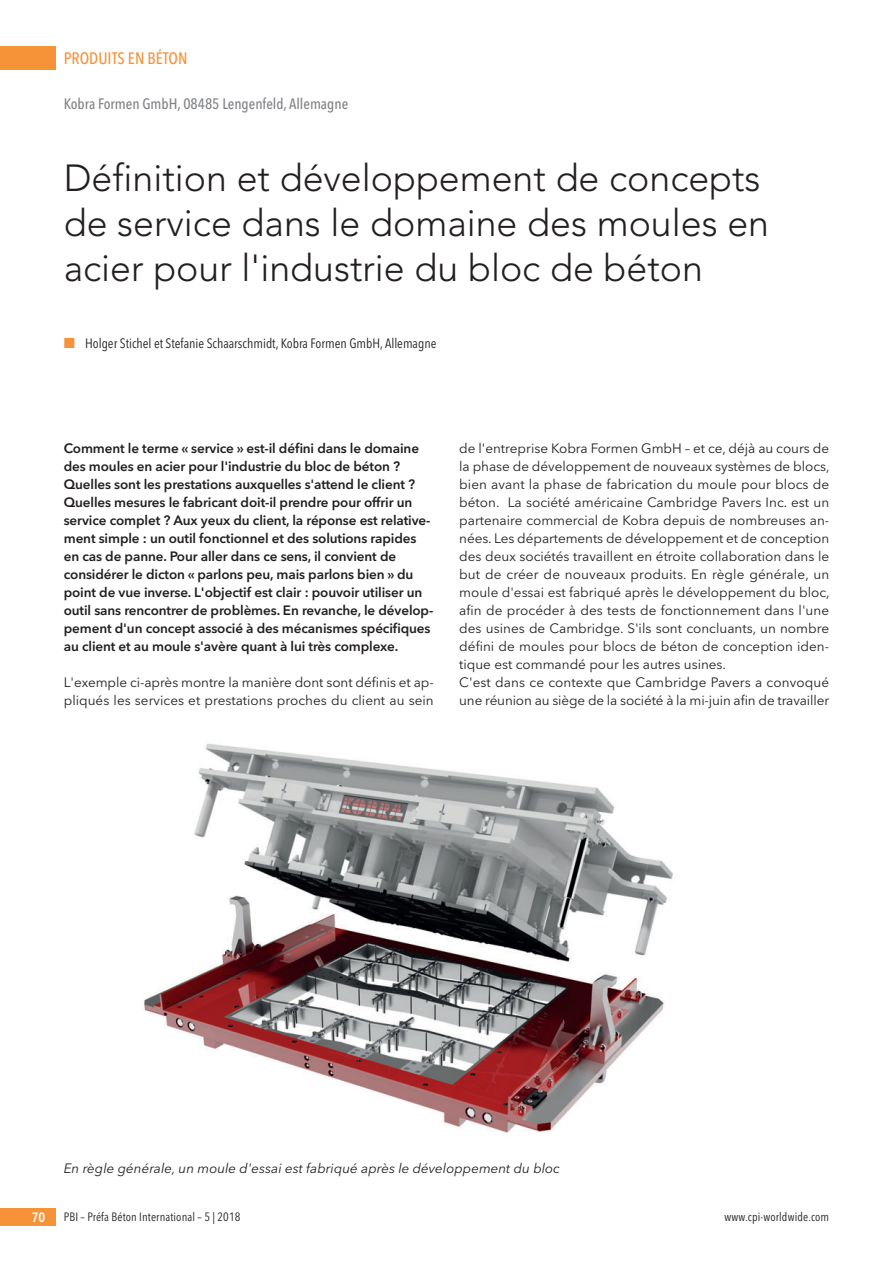
<style>
.page{position:relative;width:893px;height:1263px;background:#fff}
.page>*{position:absolute;margin:0;border:0;box-sizing:border-box;transform-origin:0 0}
.t1{font:300 37.5px/45px "Avenir";color:#231f20}
.t2{font:500 16.5px "Avenir Next Condensed";color:#f69238}
.t3{font:500 15px "Avenir Next Condensed";color:#808285}
.t4{font:13.5px/18px "Avenir Next";color:#231f20}
.t5{font:600 13.5px/18px "Avenir Next";letter-spacing:-.01em;color:#231f20}
.t6{font:italic 13.5px "Avenir Next";color:#231f20}
.t7{font:13.5px "Avenir Next Condensed";color:#231f20}
.t8{font:600 13.5px "Avenir Next Condensed";color:#fff}
.t9{font:12px "Avenir Next Condensed";letter-spacing:.01em;color:#231f20}
.s1{font-family:"European Pi Three";color:#f69238}
</style>
<div class="page">
<div style="left:0;top:47px;width:55px;height:23px;background:#f69238"></div>
<div style="left:0;top:1208px;width:55px;height:18px;background:#f69238"></div>
<img style="left:143px;top:743px;width:530px;height:390px">
<p class="t2" style="left:64px;top:51px;width:125px">PRODUITS EN BÉTON</p>
<p class="t3" style="left:64px;top:97px;width:286px">Kobra Formen GmbH, 08485 Lengenfeld, Allemagne</p>
<h1 class="t1" style="left:64px;top:158px;width:707px">Définition et développement de concepts de service dans le domaine des moules en acier pour l'industrie du bloc de béton</h1>
<p class="t7" style="left:64px;top:337px;width:374px"><span class="s1">-</span> Holger Stichel et Stefanie Schaarschmidt, Kobra Formen GmbH, Allemagne</p>
<p class="t5" style="left:64px;top:440px;width:371px">Comment le terme « service » est-il défini dans le domaine des moules en acier pour l'industrie du bloc de béton ?<br>Quelles sont les prestations auxquelles s'attend le client ?<br>Quelles mesures le fabricant doit-il prendre pour offrir un service complet ? Aux yeux du client, la réponse est relative&shy;ment simple : un outil fonctionnel et des solutions rapides en cas de panne. Pour aller dans ce sens, il convient de considérer le dicton « parlons peu, mais parlons bien » du point de vue inverse. L'objectif est clair : pouvoir utiliser un outil sans rencontrer de problèmes. En revanche, le dévelop&shy;pement d'un concept associé à des mécanismes spécifiques au client et au moule s'avère quant à lui très complexe.</p>
<p class="t4" style="left:64px;top:674px;width:371px">L'exemple ci-après montre la manière dont sont définis et ap&shy;pliqués les services et prestations proches du client au sein</p>
<p class="t4" style="left:459px;top:440px;width:372px">de l'entreprise Kobra Formen GmbH – et ce, déjà au cours de la phase de développement de nouveaux systèmes de blocs, bien avant la phase de fabrication du moule pour blocs de béton. La société américaine Cambridge Pavers Inc. est un partenaire commercial de Kobra depuis de nombreuses an&shy;nées. Les départements de développement et de conception des deux sociétés travaillent en étroite collaboration dans le but de créer de nouveaux produits. En règle générale, un moule d'essai est fabriqué après le développement du bloc, afin de procéder à des tests de fonctionnement dans l'une des usines de Cambridge. S'ils sont concluants, un nombre défini de moules pour blocs de béton de conception iden&shy;tique est commandé pour les autres usines.<br>C'est dans ce contexte que Cambridge Pavers a convoqué une réunion au siège de la société à la mi-juin afin de travailler</p>
<p class="t6" style="left:64px;top:1162px;width:498px">En règle générale, un moule d'essai est fabriqué après le développement du bloc</p>
<p class="t8" style="left:32px;top:1211px;width:15px">70</p>
<p class="t9" style="left:64px;top:1211px;width:178px">PBI – Préfa Béton International – 5 | 2018</p>
<p class="t9" style="left:725px;top:1211px;width:106px">www.cpi-worldwide.com</p>
</div>
